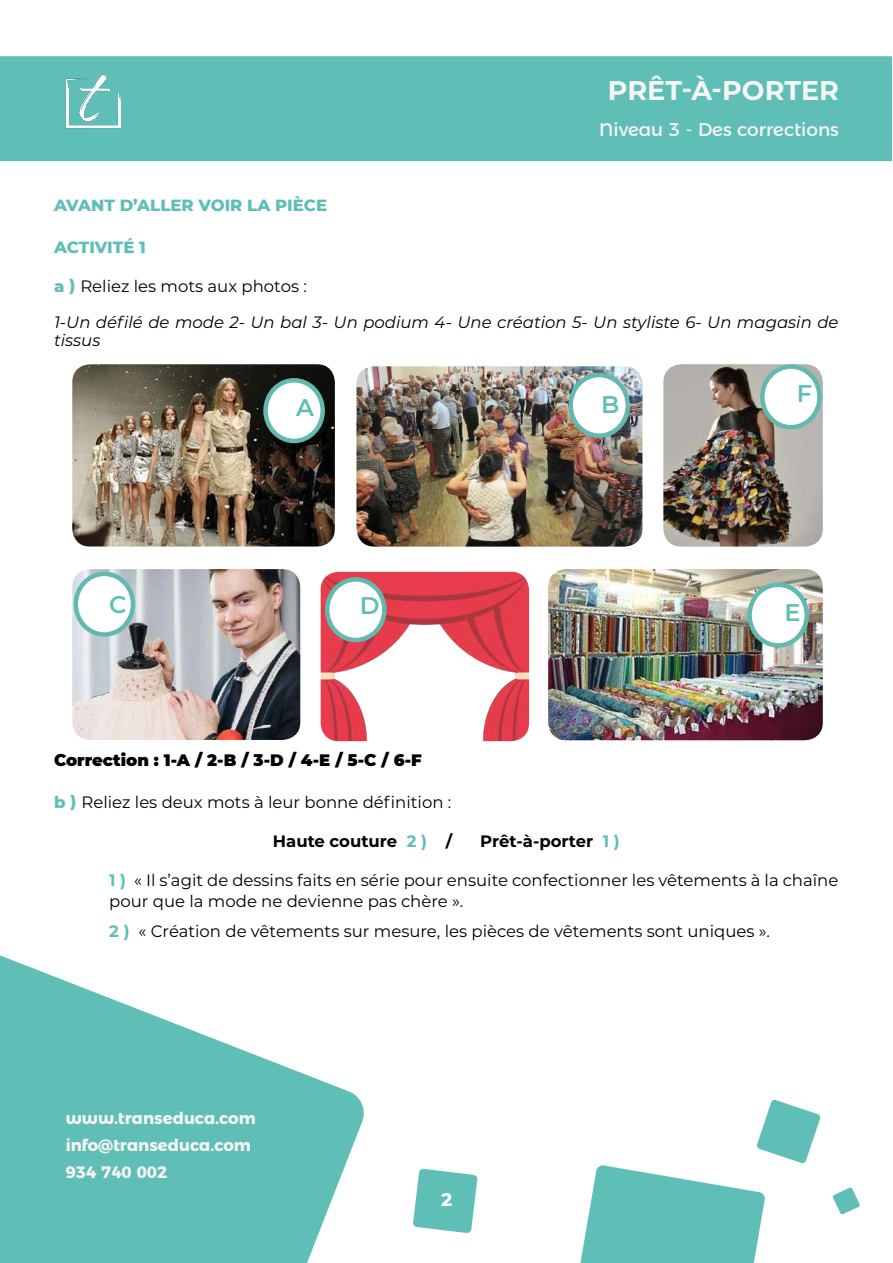
<style>
.page{position:relative;width:893px;height:1263px;background:#fff}
.page>*{position:absolute;margin:0;border:0;box-sizing:border-box;transform-origin:0 0}
.t1{font:700 27px "Montserrat";color:#f6f6f6}
.t2{font:600 24px "Montserrat";color:#5fbeb6}
.t3{font:18.45px "Montserrat Alternates";color:#f6f6f6}
.t4{font:700 18px "Montserrat";color:#fff}
.t5{font:16.5px/21px "Montserrat";color:#000}
.t6{font:italic 16.5px/36px "Montserrat";color:#000}
.t7{font:700 16.5px/27px "Montserrat Alternates";color:#f6f6f6}
.t8{font:900 16.5px "Montserrat";color:#000}
.t9{font:800 16.5px "Montserrat";color:#5fbeb6}
.t10{font:700 16.5px "Montserrat";color:#000}
.s1{font-weight:800;font-style:normal;color:#5fbeb6}
.s2{font-style:normal}
.s3{font-weight:800;color:#5fbeb6}
.s4{color:#5fbeb6}
.s5{font-weight:700;color:#5fbeb6}
</style>
<div class="page">
<img style="left:0;top:56px;width:892px;height:1207px">
<img style="left:66px;top:74px;width:55px;height:66px">
<img style="left:356px;top:366px;width:286px;height:181px">
<img style="left:72px;top:364px;width:263px;height:183px">
<img style="left:548px;top:569px;width:275px;height:171px">
<img style="left:663px;top:364px;width:160px;height:183px">
<img style="left:72px;top:569px;width:228px;height:171px">
<img style="left:321px;top:572px;width:208px;height:169px">
<div style="left:266px;top:380px;width:57px;height:61px;background:#fff;border-radius:50%"></div>
<div style="left:263px;top:378px;width:62px;height:65px;border:4px solid #62b9af;border-radius:50%"></div>
<div style="left:571px;top:375px;width:57px;height:61px;background:#fff;border-radius:50%"></div>
<div style="left:568px;top:373px;width:62px;height:65px;border:4px solid #62b9af;border-radius:50%"></div>
<div style="left:76px;top:574px;width:57px;height:60px;background:#fff;border-radius:50%"></div>
<div style="left:74px;top:572px;width:61px;height:65px;border:4px solid #62b9af;border-radius:50%"></div>
<div style="left:327px;top:579px;width:57px;height:61px;background:#fff;border-radius:50%"></div>
<div style="left:325px;top:577px;width:62px;height:65px;border:4px solid #62b9af;border-radius:50%"></div>
<div style="left:762px;top:367px;width:57px;height:60px;background:#fff;border-radius:50%"></div>
<div style="left:760px;top:364px;width:62px;height:65px;border:4px solid #62b9af;border-radius:50%"></div>
<div style="left:750px;top:585px;width:57px;height:60px;background:#fff;border-radius:50%"></div>
<div style="left:747px;top:582px;width:62px;height:66px;border:4px solid #62b9af;border-radius:50%"></div>
<h1 class="t1" style="left:608px;top:71px;width:232px">PRÊT-À-PORTER</h1>
<p class="t3" style="left:599px;top:115px;width:241px">Niveau 3 - Des corrections</p>
<p class="t9" style="left:54px;top:193px;width:275px">AVANT D’ALLER VOIR LA PIÈCE</p>
<p class="t9" style="left:54px;top:235px;width:93px">ACTIVITÉ 1</p>
<p class="t6" style="left:54px;top:268px;width:786px"><span class="s1">a )</span> <span class="s2">Reliez les mots aux photos :<br></span>1-Un défilé de mode 2- Un bal 3- Un podium 4- Une création 5- Un styliste 6- Un magasin de</p>
<p class="t6" style="left:54px;top:322px;width:48px">tissus</p>
<h2 class="t2" style="left:296px;top:390px;width:19px">A</h2>
<h2 class="t2" style="left:601px;top:388px;width:20px">B</h2>
<h2 class="t2" style="left:797px;top:377px;width:17px">F</h2>
<h2 class="t2" style="left:109px;top:587px;width:19px">C</h2>
<h2 class="t2" style="left:360px;top:588px;width:21px">D</h2>
<h2 class="t2" style="left:784px;top:596px;width:18px">E</h2>
<p class="t8" style="left:54px;top:748px;width:369px">Correction : 1-A / 2-B / 3-D / 4-E / 5-C / 6-F</p>
<p class="t5" style="left:54px;top:791px;width:399px"><span class="s3">b )</span> Reliez les deux mots à leur bonne définition :</p>
<p class="t10" style="left:273px;top:830px;width:181px">Haute couture <span class="s4">2 )</span> /</p>
<p class="t10" style="left:480px;top:830px;width:141px">Prêt-à-porter <span class="s4">1 )</span></p>
<p class="t5" style="left:109px;top:869px;width:731px"><span class="s5">1 )</span> « Il s’agit de dessins faits en série pour ensuite confectionner les vêtements à la chaîne pour que la mode ne devienne pas chère ».</p>
<p class="t5" style="left:109px;top:920px;width:662px"><span class="s5">2 )</span> « Création de vêtements sur mesure, les pièces de vêtements sont uniques ».</p>
<p class="t7" style="left:66px;top:1103px;width:192px">www.transeduca.com info@transeduca.com<br>934 740 002</p>
<p class="t4" style="left:441px;top:1186px;width:12px">2</p>
</div>
